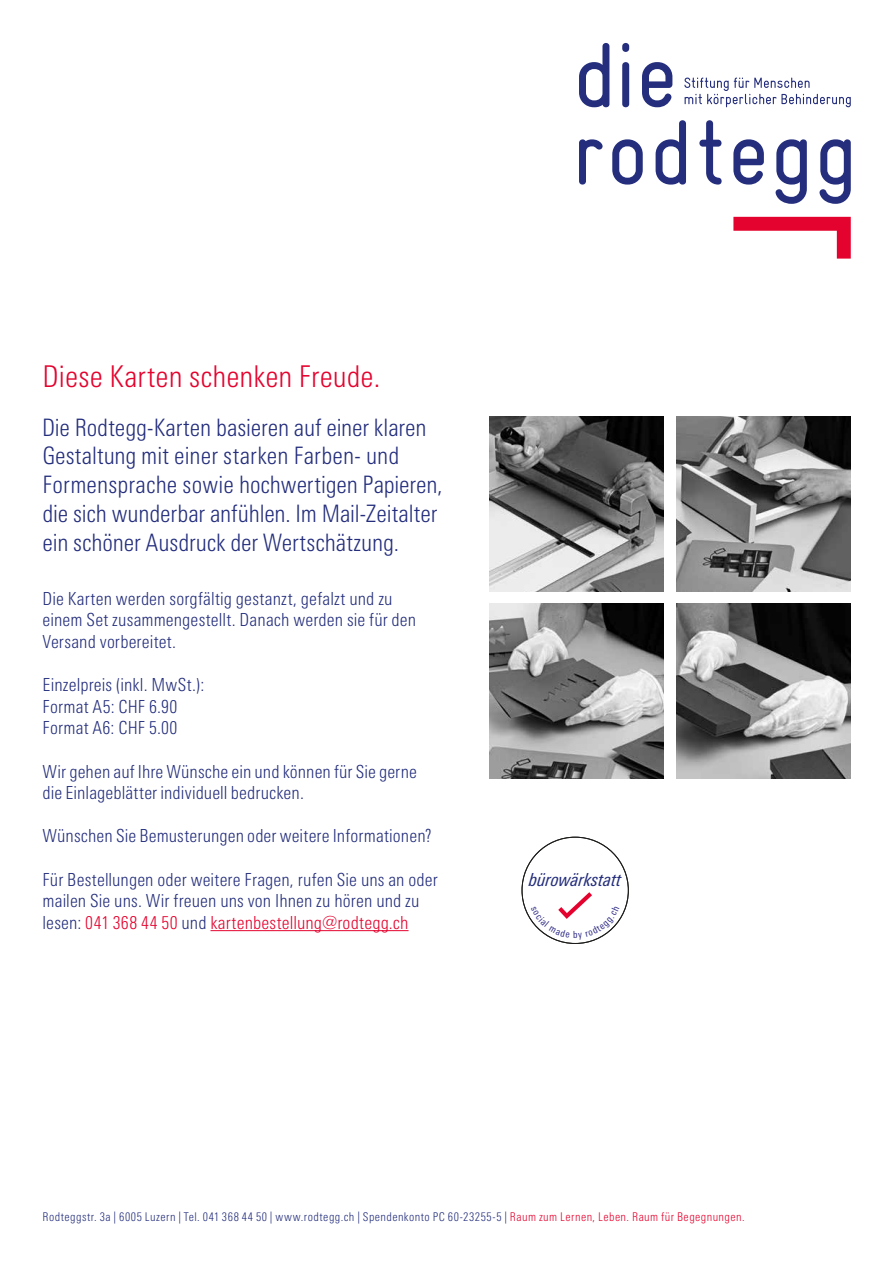
<style>
.page{position:relative;width:893px;height:1263px;background:#fff}
.page>*{position:absolute;margin:0;border:0;box-sizing:border-box;transform-origin:0 0}
.t1{font:300 condensed 30px "Linotype Univers";letter-spacing:.005em;color:#e4032e}
.t2{font:300 condensed 24px/28.8px "Linotype Univers";color:#242e7c}
.t3{font:300 condensed 18px/21.6px "Linotype Univers";letter-spacing:.005em;color:#242e7c}
.t4{font:italic condensed 18px "Linotype Univers";color:#242e7c}
.t5{font:300 condensed 12px "Linotype Univers";letter-spacing:.04em;color:#242e7c}
.s1{color:#e4032e}
</style>
<div class="page">
<img style="left:489px;top:417px;width:174px;height:174px">
<img style="left:676px;top:417px;width:174px;height:174px">
<img style="left:489px;top:604px;width:174px;height:174px">
<img style="left:676px;top:604px;width:174px;height:174px">
<hr style="left:210px;top:930px;width:199px;height:1px;background:#e4032e">
<svg style="left:733px;top:217px;width:118px;height:42px"></svg>
<svg style="left:684px;top:78px;width:167px;height:29px"></svg>
<svg style="left:579px;top:43px;width:30px;height:64px"></svg>
<svg style="left:622px;top:43px;width:7px;height:64px"></svg>
<svg style="left:642px;top:62px;width:30px;height:45px"></svg>
<svg style="left:579px;top:139px;width:24px;height:46px"></svg>
<svg style="left:612px;top:139px;width:31px;height:46px"></svg>
<svg style="left:656px;top:120px;width:30px;height:65px"></svg>
<svg style="left:699px;top:120px;width:23px;height:65px"></svg>
<svg style="left:733px;top:139px;width:31px;height:46px"></svg>
<svg style="left:776px;top:139px;width:31px;height:65px"></svg>
<svg style="left:819px;top:139px;width:32px;height:65px"></svg>
<svg style="left:233px;top:930px;width:35px;height:2px"></svg>
<svg style="left:294px;top:930px;width:28px;height:2px"></svg>
<svg style="left:390px;top:930px;width:17px;height:2px"></svg>
<svg style="left:531px;top:892px;width:88px;height:48px"></svg>
<h1 class="t1" style="left:43px;top:359px;width:339px">Diese Karten schenken Freude.</h1>
<h2 class="t2" style="left:42px;top:413px;width:402px">Die Rodtegg-Karten basieren auf einer klaren Gestaltung mit einer starken Farben- und Formensprache sowie hochwertigen Papieren, die sich wunderbar anfühlen. Im Mail-Zeitalter ein schöner Ausdruck der Wertschätzung.</h2>
<p class="t3" style="left:43px;top:588px;width:375px">Die Karten werden sorgfältig gestanzt, gefalzt und zu einem Set zusammengestellt. Danach werden sie für den<br>Versand vorbereitet.</p>
<p class="t3" style="left:43px;top:674px;width:163px">Einzelpreis (inkl. MwSt.):<br>Format A5: CHF 6.90<br>Format A6: CHF 5.00</p>
<p class="t3" style="left:43px;top:760px;width:376px">Wir gehen auf Ihre Wünsche ein und können für Sie gerne die Einlageblätter individuell bedrucken.</p>
<p class="t3" style="left:43px;top:825px;width:391px">Wünschen Sie Bemusterungen oder weitere Informationen?</p>
<p class="t3" style="left:43px;top:868px;width:397px">Für Bestellungen oder weitere Fragen, rufen Sie uns an oder mailen Sie uns. Wir freuen uns von Ihnen zu hören und zu lesen: <span class="s1">041 368 44 50</span> und <span class="s1">kartenbestellung@rodtegg.ch</span></p>
<p class="t4" style="left:83px;top:631px;width:94px">bürowärks a t</p>
<p class="t4" style="left:83px;top:869px;width:94px">bürowärkstatt</p>
<p class="t4" style="left:231px;top:869px;width:94px">bürowärkstatt</p>
<p class="t4" style="left:380px;top:869px;width:94px">bürowärkstatt</p>
<p class="t4" style="left:529px;top:869px;width:94px">bürowärkstatt</p>
<p class="t5" style="left:43px;top:1210px;width:704px">Rodteggstr. 3a | 6005 Luzern | Tel. 041 368 44 50 | www.rodtegg.ch | Spendenkonto PC 60-23255-5 | <span class="s1">Raum zum Lernen, Leben. Raum für Begegnungen.</span></p>
</div>
